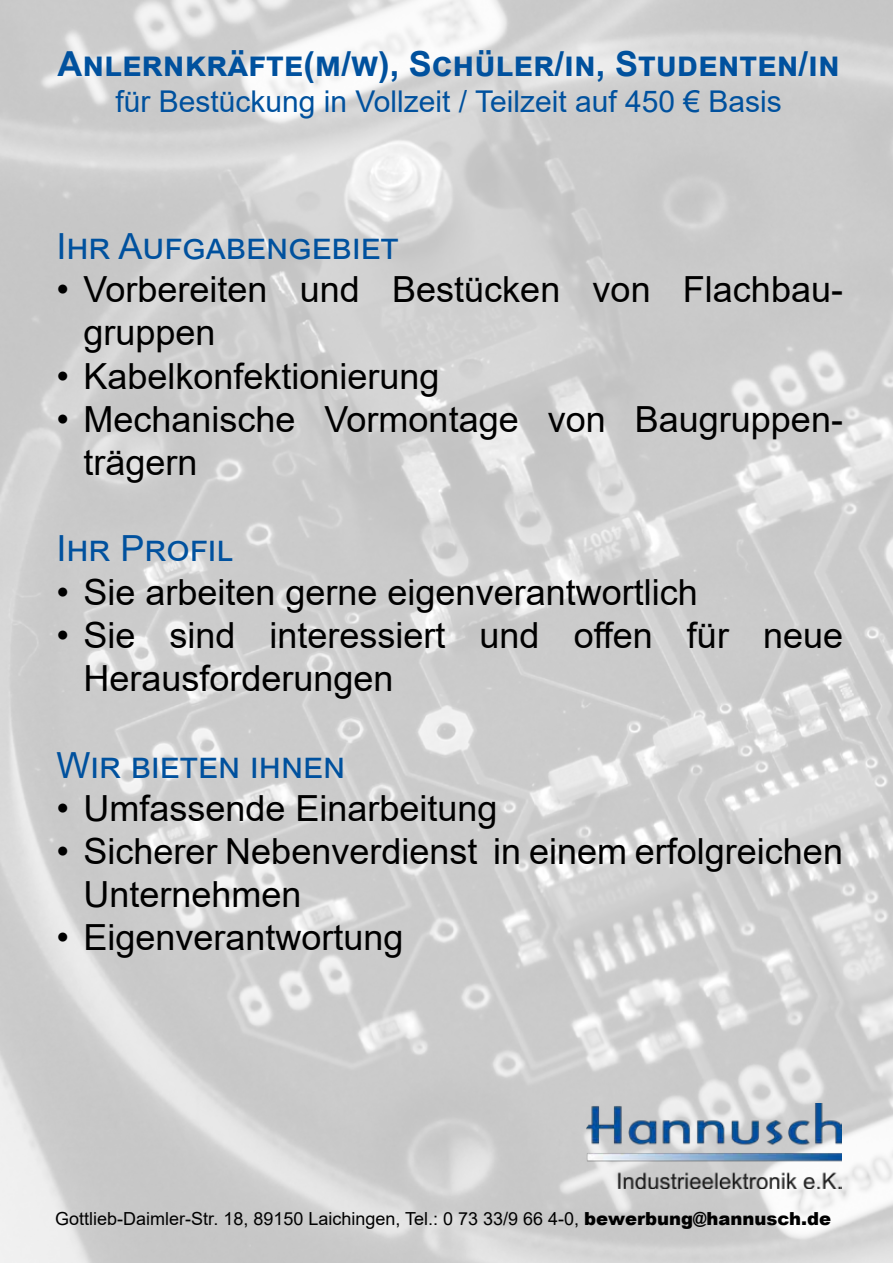
<style>
.page{position:relative;width:893px;height:1263px;background:#fff}
.page>*{position:absolute;margin:0;border:0;box-sizing:border-box;transform-origin:0 0}
.t1{font:36px/43.2px "Arial";color:#000}
.t2{font:36px "Arial";color:#00519e}
.t3{font:700 34.5px "Arial";color:#00519e}
.t4{font:30px "Arial";color:#00519e}
.t5{font:18px "Arial";color:#000}
.s1{font-weight:900}
</style>
<div class="page">
<img style="left:0;top:0;width:893px;height:1263px">
<img style="left:587px;top:1104px;width:255px;height:84px">
<p class="t3" style="left:57px;top:40px;width:784px">Anlernkräfte(m/w), Schüler/in, Studenten/in</p>
<p class="t4" style="left:115px;top:81px;width:668px">für Bestückung in Vollzeit / Teilzeit auf 450 € Basis</p>
<p class="t2" style="left:56px;top:222px;width:344px">Ihr Aufgabengebiet</p>
<p class="t1" style="left:83px;top:268px;width:761px;text-indent:-27px">• Vorbereiten und Bestücken von Flachbau&shy;gruppen</p>
<p class="t1" style="left:56px;top:354px;width:385px">• Kabelkonfektionierung</p>
<p class="t1" style="left:83px;top:397px;width:761px;text-indent:-27px">• Mechanische Vormontage von Baugruppen&shy;trägern</p>
<p class="t2" style="left:56px;top:524px;width:178px">Ihr Profil</p>
<p class="t1" style="left:56px;top:570px;width:643px">• Sie arbeiten gerne eigenverantwortlich</p>
<p class="t1" style="left:83px;top:613px;width:761px;text-indent:-27px">• Sie sind interessiert und offen für neue<br>Herausforderungen</p>
<p class="t2" style="left:56px;top:740px;width:290px">Wir bieten ihnen</p>
<p class="t1" style="left:56px;top:786px;width:443px">• Umfassende Einarbeitung</p>
<p class="t1" style="left:83px;top:829px;width:761px;text-indent:-27px">• Sicherer Nebenverdienst in einem erfolgreichen<br>Unternehmen</p>
<p class="t1" style="left:56px;top:916px;width:349px">• Eigenverantwortung</p>
<p class="t5" style="left:55px;top:1206px;width:777px">Gottlieb-Daimler-Str. 18, 89150 Laichingen, Tel.: 0 73 33/9 66 4-0, <span class="s1">bewerbung@hannusch.de</span></p>
</div>
